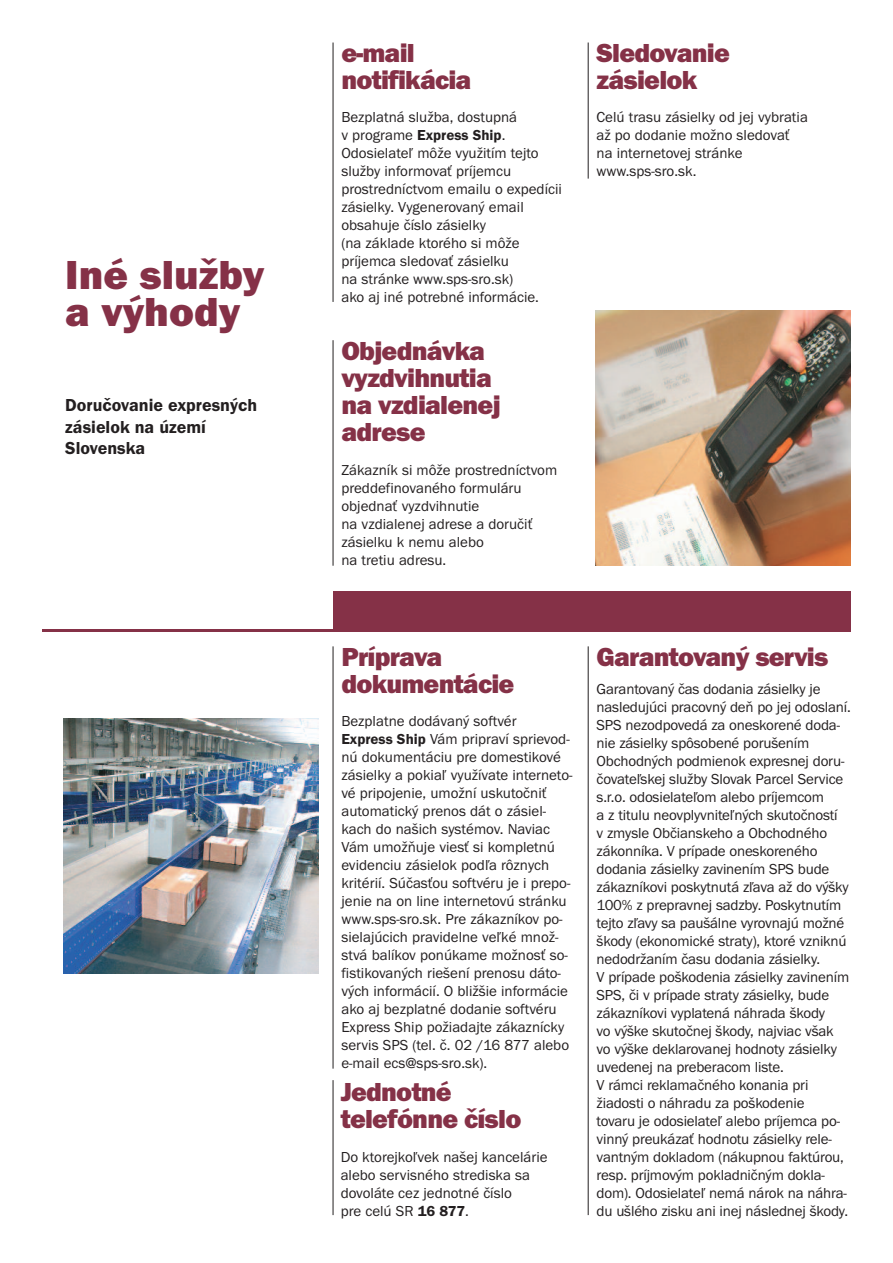
<style>
.page{position:relative;width:893px;height:1263px;background:#fff}
.page>*{position:absolute;margin:0;border:0;box-sizing:border-box;transform-origin:0 0}
.t1{font:800 42px/37.2px "Franklin Gothic Itc TCE";color:#853147}
.t2{font:800 27px/27px "Franklin Gothic Itc TCE";letter-spacing:-.03em;color:#853147}
.t3{font:600 18px/21.6px "Franklin Gothic Itc TCE";color:#231f20}
.t4{font:15px/18px "Franklin Gothic Itc TCE";letter-spacing:-.01em;color:#231f20}
.s1{font-weight:600}
</style>
<div class="page">
<hr style="left:43px;top:629px;width:807px;height:2px;background:#853147">
<div style="left:333px;top:591px;width:517px;height:40px;background:#853147"></div>
<img style="left:64px;top:719px;width:255px;height:255px">
<img style="left:595px;top:310px;width:255px;height:256px">
<hr style="left:333px;top:43px;width:1px;height:259px;background:#231f20">
<hr style="left:588px;top:43px;width:1px;height:136px;background:#231f20">
<hr style="left:333px;top:340px;width:1px;height:226px;background:#231f20">
<hr style="left:333px;top:646px;width:1px;height:423px;background:#231f20">
<hr style="left:333px;top:1080px;width:1px;height:135px;background:#231f20">
<hr style="left:588px;top:646px;width:1px;height:569px;background:#231f20">
<h1 class="t1" style="left:65px;top:256px;width:200px">Iné služby a výhody</h1>
<p class="t3" style="left:65px;top:394px;width:193px">Doručovanie expresných zásielok na území<br>Slovenska</p>
<h2 class="t2" style="left:341px;top:39px;width:132px">e-mail notifikácia</h2>
<p class="t4" style="left:341px;top:108px;width:222px">Bezplatná služba, dostupná<br>v programe <span class="s1">Express Ship</span>.<br>Odosielateľ môže využitím tejto služby informovať príjemcu prostredníctvom emailu o expedícii zásielky. Vygenerovaný email obsahuje číslo zásielky<br>(na základe ktorého si môže príjemca sledovať zásielku<br>na stránke www.sps-sro.sk)<br>ako aj iné potrebné informácie.</p>
<h2 class="t2" style="left:341px;top:338px;width:161px">Objednávka vyzdvihnutia na vzdialenej adrese</h2>
<p class="t4" style="left:341px;top:461px;width:217px">Zákazník si môže prostredníctvom preddefinovaného formuláru objednať vyzdvihnutie<br>na vzdialenej adrese a doručiť zásielku k nemu alebo<br>na tretiu adresu.</p>
<h2 class="t2" style="left:597px;top:39px;width:135px">Sledovanie zásielok</h2>
<p class="t4" style="left:597px;top:108px;width:213px">Celú trasu zásielky od jej vybratia až po dodanie možno sledovať na internetovej stránke www.sps-sro.sk.</p>
<h2 class="t2" style="left:341px;top:643px;width:175px">Príprava dokumentácie</h2>
<p class="t4" style="left:341px;top:712px;width:233px">Bezplatne dodávaný softvér<br><span class="s1">Express Ship</span> Vám pripraví sprievod&shy;nú dokumentáciu pre domestikové zásielky a pokiaľ využívate interneto&shy;vé pripojenie, umožní uskutočniť automatický prenos dát o zásiel&shy;kach do našich systémov. Naviac Vám umožňuje viesť si kompletnú evidenciu zásielok podľa rôznych kritérií. Súčasťou softvéru je i prepo&shy;jenie na on line internetovú stránku www.sps-sro.sk. Pre zákazníkov po&shy;sielajúcich pravidelne veľké množ&shy;stvá balíkov ponúkame možnosť so&shy;fistikovaných riešení prenosu dáto&shy;vých informácií. O bližšie informácie ako aj bezplatné dodanie softvéru Express Ship požiadajte zákaznícky servis SPS (tel. č. 02 /16 877 alebo e-mail ecs@sps-sro.sk).</p>
<h2 class="t2" style="left:341px;top:1078px;width:182px">Jednotné telefónne číslo</h2>
<p class="t4" style="left:341px;top:1147px;width:208px">Do ktorejkoľvek našej kancelárie alebo servisného strediska sa dovoláte cez jednotné číslo<br>pre celú SR <span class="s1">16 877</span>.</p>
<h2 class="t2" style="left:597px;top:643px;width:233px">Garantovaný servis</h2>
<p class="t4" style="left:597px;top:679px;width:256px">Garantovaný čas dodania zásielky je nasledujúci pracovný deň po jej odoslaní.<br>SPS nezodpovedá za oneskorené doda&shy;nie zásielky spôsobené porušením Obchodných podmienok expresnej doru&shy;čovateľskej služby Slovak Parcel Service s.r.o. odosielateľom alebo príjemcom<br>a z titulu neovplyvniteľných skutočností<br>v zmysle Občianskeho a Obchodného zákonníka. V prípade oneskoreného dodania zásielky zavinením SPS bude zákazníkovi poskytnutá zľava až do výšky 100% z prepravnej sadzby. Poskytnutím tejto zľavy sa paušálne vyrovnajú možné škody (ekonomické straty), ktoré vzniknú nedodržaním času dodania zásielky.<br>V prípade poškodenia zásielky zavinením SPS, či v prípade straty zásielky, bude zákazníkovi vyplatená náhrada škody<br>vo výške skutočnej škody, najviac však vo výške deklarovanej hodnoty zásielky uvedenej na preberacom liste.<br>V rámci reklamačného konania pri žiadosti o náhradu za poškodenie<br>tovaru je odosielateľ alebo príjemca po&shy;vinný preukázať hodnotu zásielky rele&shy;vantným dokladom (nákupnou faktúrou, resp. príjmovým pokladničným dokla&shy;dom). Odosielateľ nemá nárok na náhra&shy;du ušlého zisku ani inej následnej škody.</p>
</div>
